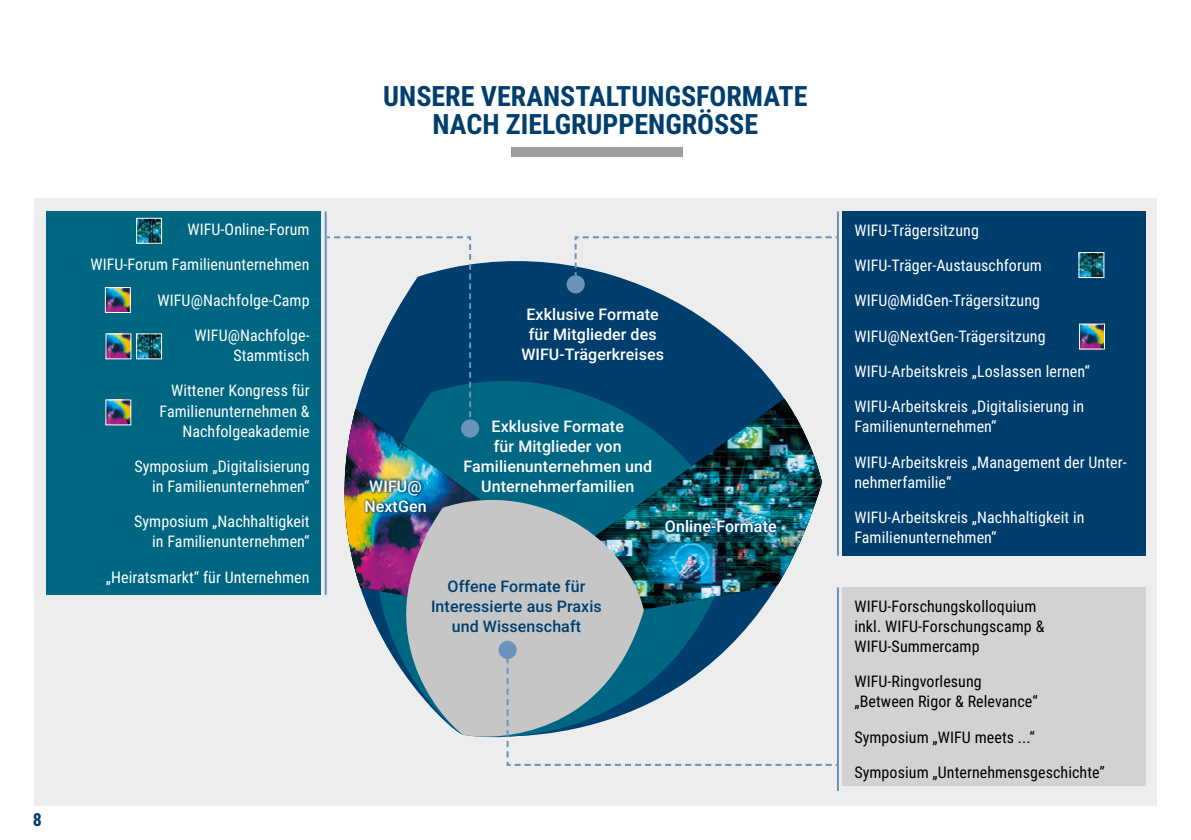
<style>
.page{position:relative;width:1191px;height:840px;background:#fff}
.page>*{position:absolute;margin:0;border:0;box-sizing:border-box;transform-origin:0 0}
.t1{font:700 28px/28px "Roboto Condensed";color:#003e6e;text-align:center}
.t2{font:700 18px "Roboto Condensed";color:#003e6e}
.t3{font:16px/20px "Roboto Condensed";letter-spacing:.005em;color:#fff;text-align:right}
.t4{font:16px/20px "Roboto Condensed";letter-spacing:.005em;color:#000}
.t5{font:500 16px/20px "Roboto";letter-spacing:.005em;color:#fff;text-align:center}
.t6{font:500 16px/20px "Roboto";letter-spacing:.005em;color:#003e6e;text-align:center}
</style>
<div class="page">
<div style="left:34px;top:198px;width:1123px;height:607px;background:#ededed"></div>
<div style="left:511px;top:148px;width:171px;height:9px;background:#9d9d9c"></div>
<svg style="left:255px;top:219px;width:497px;height:424px;fill:#003e6e"></svg>
<svg style="left:309px;top:350px;width:424px;height:297px;fill:#003e6e"></svg>
<svg style="left:563px;top:359px;width:221px;height:265px;background:#1b557a"></svg>
<img style="left:563px;top:398px;width:259px;height:187px">
<svg style="left:295px;top:359px;width:268px;height:265px"></svg>
<img style="left:337px;top:409px;width:225px;height:215px">
<svg style="left:362px;top:479px;width:282px;height:259px;background:#9ba9b2"></svg>
<div style="left:363px;top:477px;width:65px;height:37px;background:#003e6e;opacity:.75"></div>
<div style="left:663px;top:518px;width:116px;height:17px;background:#003e6e;opacity:.75"></div>
<div style="left:46px;top:211px;width:274px;height:383px;background:#006782"></div>
<div style="left:842px;top:211px;width:303px;height:344px;background:#003e6e"></div>
<div style="left:842px;top:587px;width:303px;height:198px;background:#d2d2d2"></div>
<svg style="left:505px;top:647px;width:332px;height:119px"></svg>
<svg style="left:573px;top:235px;width:264px;height:51px"></svg>
<svg style="left:327px;top:235px;width:145px;height:190px"></svg>
<hr style="left:837px;top:587px;width:2px;height:203px;background:#6b93bb">
<hr style="left:837px;top:211px;width:2px;height:344px;background:#6b93bb">
<hr style="left:325px;top:211px;width:2px;height:383px;background:#6b93bb">
<div style="left:498px;top:640px;width:18px;height:18px;background:#6b93bb;border-radius:50%"></div>
<div style="left:566px;top:275px;width:19px;height:18px;background:#6b93bb;border-radius:50%"></div>
<div style="left:461px;top:419px;width:18px;height:18px;background:#6b93bb;border-radius:50%"></div>
<img style="left:1081px;top:325px;width:22px;height:22px">
<div style="left:1079px;top:323px;width:26px;height:26px;border:1px solid #fff"></div>
<img style="left:107px;top:289px;width:22px;height:22px">
<div style="left:105px;top:287px;width:26px;height:26px;border:1px solid #fff"></div>
<img style="left:107px;top:335px;width:22px;height:22px">
<img style="left:107px;top:401px;width:22px;height:22px">
<img style="left:1080px;top:254px;width:22px;height:22px">
<div style="left:1078px;top:252px;width:26px;height:26px;border:1px solid #fff"></div>
<img style="left:138px;top:220px;width:22px;height:22px">
<div style="left:136px;top:218px;width:26px;height:26px;border:1px solid #fff"></div>
<img style="left:138px;top:335px;width:22px;height:22px">
<div style="left:136px;top:333px;width:26px;height:26px;border:1px solid #fff"></div>
<p class="t3" style="left:187px;top:219px;width:124px">WIFU-Online-Forum</p>
<p class="t3" style="left:90px;top:254px;width:221px">WIFU-Forum Familienunternehmen</p>
<p class="t3" style="left:157px;top:289px;width:154px">WIFU@Nachfolge-Camp</p>
<p class="t3" style="left:194px;top:324px;width:117px">WIFU@Nachfolge-<br>Stammtisch</p>
<p class="t3" style="left:159px;top:380px;width:152px">Wittener Kongress für<br>Familienunternehmen &amp;<br>Nachfolgeakademie</p>
<p class="t3" style="left:134px;top:455px;width:177px">Symposium „Digitalisierung in Familienunternehmen“</p>
<p class="t3" style="left:134px;top:510px;width:177px">Symposium „Nachhaltigkeit in Familienunternehmen“</p>
<p class="t3" style="left:106px;top:566px;width:205px">„Heiratsmarkt“ für Unternehmen</p>
<p class="t2" style="left:33px;top:806px;width:11px">8</p>
<h1 class="t1" style="left:383px;top:81px;width:426px">UNSERE VERANSTALTUNGSFORMATE<br>NACH ZIELGRUPPENGRÖSSE</h1>
<p class="t5" style="left:364px;top:475px;width:64px">WIFU@<br>NextGen</p>
<p class="t5" style="left:521px;top:304px;width:144px">Exklusive Formate für Mitglieder des<br>WIFU-Trägerkreises</p>
<p class="t5" style="left:463px;top:415px;width:190px">Exklusive Formate<br>für Mitglieder von<br>Familienunternehmen und<br>Unternehmerfamilien</p>
<p class="t5" style="left:665px;top:516px;width:113px">Online-Formate</p>
<p class="t6" style="left:431px;top:575px;width:172px">Offene Formate für<br>Interessierte aus Praxis und Wissenschaft</p>
<p class="t3" style="left:854px;top:219px;width:126px">WIFU-Trägersitzung</p>
<p class="t3" style="left:854px;top:254px;width:189px">WIFU-Träger-Austauschforum</p>
<p class="t3" style="left:854px;top:290px;width:187px">WIFU@MidGen-Trägersitzung</p>
<p class="t3" style="left:854px;top:325px;width:193px">WIFU@NextGen-Trägersitzung</p>
<p class="t3" style="left:854px;top:360px;width:237px">WIFU-Arbeitskreis „Loslassen lernen“</p>
<p class="t3" style="left:854px;top:396px;width:231px;text-align:left">WIFU-Arbeitskreis „Digitalisierung in<br>Familienunternehmen“</p>
<p class="t3" style="left:854px;top:451px;width:274px;text-align:left">WIFU-Arbeitskreis „Management der Unter&shy;nehmerfamilie“</p>
<p class="t3" style="left:854px;top:506px;width:232px;text-align:left">WIFU-Arbeitskreis „Nachhaltigkeit in<br>Familienunternehmen“</p>
<p class="t4" style="left:854px;top:595px;width:191px">WIFU-Forschungskolloquium inkl. WIFU-Forschungscamp &amp;<br>WIFU-Summercamp</p>
<p class="t4" style="left:854px;top:670px;width:185px">WIFU-Ringvorlesung „Between Rigor &amp; Relevance“</p>
<p class="t4" style="left:854px;top:725px;width:182px">Symposium „WIFU meets ...“</p>
<p class="t4" style="left:854px;top:761px;width:252px">Symposium „Unternehmensgeschichte”</p>
</div>
